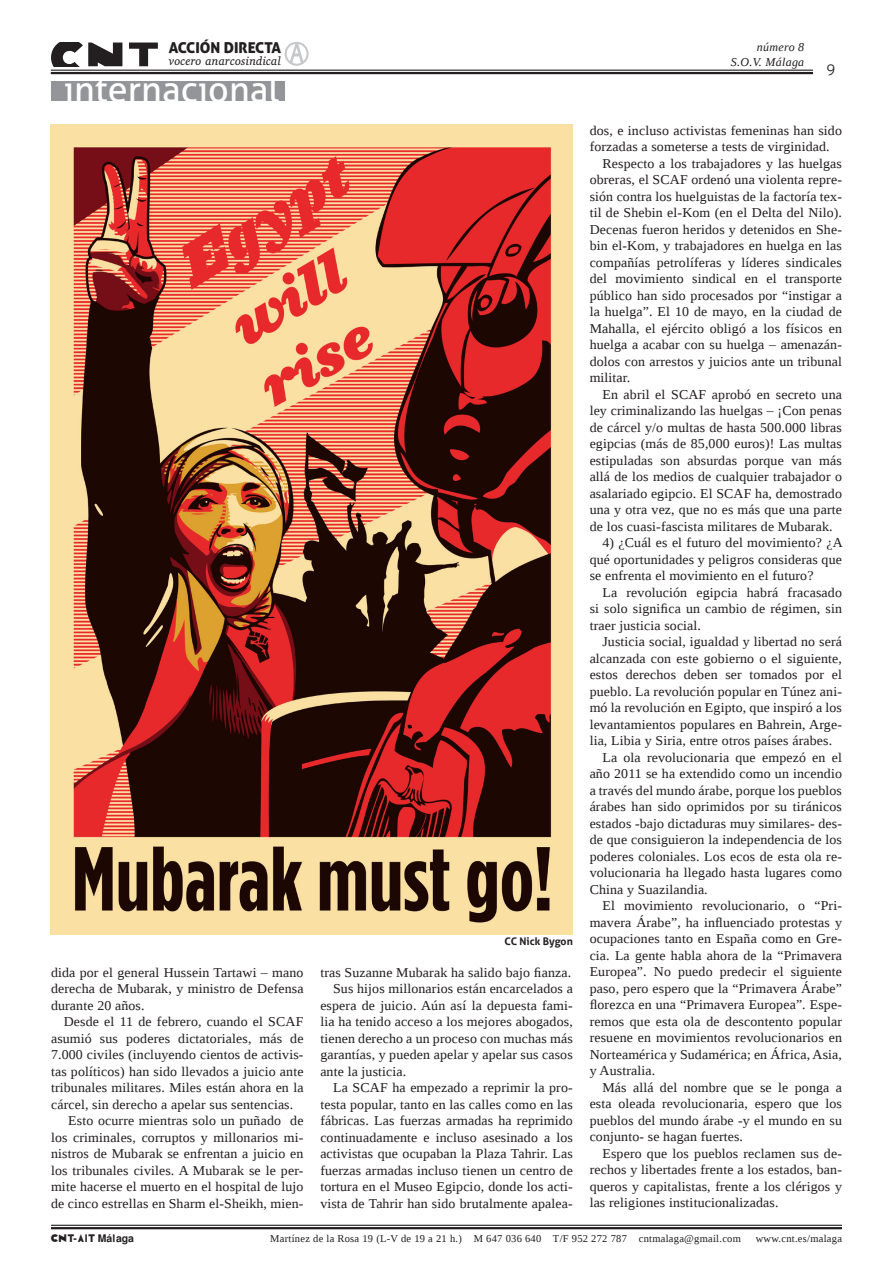
<style>
.page{position:relative;width:893px;height:1263px;background:#fff}
.page>*{position:absolute;margin:0;border:0;box-sizing:border-box;transform-origin:0 0}
.t1{font:36px "Aller";color:#fff}
.t2{font:15px "Aller Display";color:#231f20}
.t3{font:300 15px "Aller";color:#231f20}
.t4{font:13.5px/16.5px "Liberation Serif";letter-spacing:.01em;color:#231f20;text-align:justify}
.t5{font:12px "Apparatus SIL Italic";letter-spacing:.015em;color:#231f20}
.t6{font:italic 12px/15px "Liberation Serif";letter-spacing:.025em;color:#231f20;text-align:right}
.t7{font:10.5px "Liberation Serif";letter-spacing:.025em;color:#231f20}
.t8{font:10.5px "libertaria CNT";letter-spacing:.06em;color:#231f20}
.t9{font:700 10.5px "Aller";color:#231f20}
</style>
<div class="page">
<hr style="left:51px;top:1227px;width:791px;height:2px;background:#231f20">
<hr style="left:51px;top:1225px;width:791px;height:1px;background:#231f20">
<svg style="left:285px;top:42px;width:24px;height:24px"></svg>
<hr style="left:51px;top:72px;width:762px;height:2px;background:#231f20">
<hr style="left:51px;top:70px;width:762px;height:1px;background:#231f20">
<svg style="left:51px;top:43px;width:71px;height:23px"></svg>
<svg style="left:129px;top:43px;width:29px;height:23px"></svg>
<div style="left:51px;top:81px;width:234px;height:19px;background:#939598"></div>
<img style="left:50px;top:125px;width:523px;height:809px">
<p class="t2" style="left:169px;top:38px;width:114px">ACCIÓN DIRECTA</p>
<p class="t5" style="left:169px;top:55px;width:114px">vocero anarcosindical</p>
<h1 class="t1" style="left:64px;top:67px;width:217px">internacional</h1>
<p class="t4" style="left:51px;top:964px;width:254px">dida por el general Hussein Tartawi – mano derecha de Mubarak, y ministro de Defensa durante 20 años.</p>
<p class="t4" style="left:64px;top:1014px;width:241px">Desde el 11 de febrero, cuando el SCAF</p>
<p class="t4" style="left:51px;top:1030px;width:254px">asumió sus poderes dictatoriales, más de</p>
<p class="t4" style="left:51px;top:1047px;width:254px">7.000 civiles (incluyendo cientos de activis-</p>
<p class="t4" style="left:51px;top:1063px;width:254px">tas políticos) han sido llevados a juicio ante</p>
<p class="t4" style="left:51px;top:1080px;width:254px">tribunales militares. Miles están ahora en la</p>
<p class="t4" style="left:51px;top:1096px;width:244px">cárcel, sin derecho a apelar sus sentencias.</p>
<p class="t4" style="left:68px;top:1112px;width:237px">Esto ocurre mientras solo un puñado de</p>
<p class="t4" style="left:51px;top:1129px;width:254px">los criminales, corruptos y millonarios mi-</p>
<p class="t4" style="left:51px;top:1145px;width:254px">nistros de Mubarak se enfrentan a juicio en</p>
<p class="t4" style="left:51px;top:1162px;width:254px">los tribunales civiles. A Mubarak se le per-</p>
<p class="t4" style="left:51px;top:1178px;width:254px">mite hacerse el muerto en el hospital de lujo</p>
<p class="t4" style="left:51px;top:1195px;width:254px">de cinco estrellas en Sharm el-Sheikh, mien-</p>
<p class="t9" style="left:505px;top:935px;width:70px">CC Nick Bygon</p>
<p class="t4" style="left:320px;top:964px;width:252px">tras Suzanne Mubarak ha salido bajo fianza.</p>
<p class="t4" style="left:333px;top:980px;width:241px">Sus hijos millonarios están encarcelados a</p>
<p class="t4" style="left:320px;top:997px;width:254px">espera de juicio. Aún así la depuesta fami-</p>
<p class="t4" style="left:320px;top:1013px;width:254px">lia ha tenido acceso a los mejores abogados,</p>
<p class="t4" style="left:320px;top:1030px;width:254px">tienen derecho a un proceso con muchas más</p>
<p class="t4" style="left:320px;top:1046px;width:254px">garantías, y pueden apelar y apelar sus casos</p>
<p class="t4" style="left:320px;top:1063px;width:88px">ante la justicia.</p>
<p class="t4" style="left:333px;top:1079px;width:241px">La SCAF ha empezado a reprimir la pro-</p>
<p class="t4" style="left:320px;top:1096px;width:254px">testa popular, tanto en las calles como en las</p>
<p class="t4" style="left:320px;top:1112px;width:254px">fábricas. Las fuerzas armadas ha reprimido</p>
<p class="t4" style="left:320px;top:1129px;width:254px">continuadamente e incluso asesinado a los</p>
<p class="t4" style="left:320px;top:1145px;width:254px">activistas que ocupaban la Plaza Tahrir. Las</p>
<p class="t4" style="left:320px;top:1162px;width:254px">fuerzas armadas incluso tienen un centro de</p>
<p class="t4" style="left:320px;top:1178px;width:254px">tortura en el Museo Egipcio, donde los acti-</p>
<p class="t4" style="left:320px;top:1195px;width:254px">vista de Tahrir han sido brutalmente apalea-</p>
<p class="t6" style="left:731px;top:39px;width:75px">número 8<br>S.O.V. Málaga</p>
<p class="t3" style="left:827px;top:60px;width:10px">9</p>
<p class="t4" style="left:590px;top:122px;width:254px">dos, e incluso activistas femeninas han sido</p>
<p class="t4" style="left:590px;top:139px;width:241px">forzadas a someterse a tests de virginidad.</p>
<p class="t4" style="left:602px;top:155px;width:241px">Respecto a los trabajadores y las huelgas</p>
<p class="t4" style="left:590px;top:172px;width:254px">obreras, el SCAF ordenó una violenta repre-</p>
<p class="t4" style="left:590px;top:188px;width:254px">sión contra los huelguistas de la factoría tex-</p>
<p class="t4" style="left:590px;top:205px;width:254px">til de Shebin el-Kom (en el Delta del Nilo).</p>
<p class="t4" style="left:590px;top:221px;width:254px">Decenas fueron heridos y detenidos en She-</p>
<p class="t4" style="left:590px;top:238px;width:254px">bin el-Kom, y trabajadores en huelga en las</p>
<p class="t4" style="left:590px;top:254px;width:254px">compañías petrolíferas y líderes sindicales</p>
<p class="t4" style="left:590px;top:271px;width:254px">del movimiento sindical en el transporte</p>
<p class="t4" style="left:590px;top:287px;width:254px">público han sido procesados por “instigar a</p>
<p class="t4" style="left:590px;top:304px;width:254px">la huelga”. El 10 de mayo, en la ciudad de</p>
<p class="t4" style="left:590px;top:320px;width:254px">Mahalla, el ejército obligó a los físicos en</p>
<p class="t4" style="left:590px;top:337px;width:254px">huelga a acabar con su huelga – amenazán-</p>
<p class="t4" style="left:590px;top:353px;width:254px">dolos con arrestos y juicios ante un tribunal</p>
<p class="t4" style="left:590px;top:370px;width:42px">militar.</p>
<p class="t4" style="left:602px;top:386px;width:241px">En abril el SCAF aprobó en secreto una</p>
<p class="t4" style="left:590px;top:403px;width:254px">ley criminalizando las huelgas – ¡Con penas</p>
<p class="t4" style="left:590px;top:419px;width:254px">de cárcel y/o multas de hasta 500.000 libras</p>
<p class="t4" style="left:590px;top:436px;width:254px">egipcias (más de 85,000 euros)! Las multas</p>
<p class="t4" style="left:590px;top:452px;width:254px">estipuladas son absurdas porque van más</p>
<p class="t4" style="left:590px;top:469px;width:254px">allá de los medios de cualquier trabajador o</p>
<p class="t4" style="left:590px;top:485px;width:254px">asalariado egipcio. El SCAF ha, demostrado</p>
<p class="t4" style="left:590px;top:502px;width:254px">una y otra vez, que no es más que una parte</p>
<p class="t4" style="left:590px;top:518px;width:244px">de los cuasi-fascista militares de Mubarak.</p>
<p class="t4" style="left:590px;top:535px;width:255px;text-indent:13px">4) ¿Cuál es el futuro del movimiento? ¿A qué oportunidades y peligros consideras que se enfrenta el movimiento en el futuro?</p>
<p class="t4" style="left:590px;top:584px;width:254px;text-indent:13px">La revolución egipcia habrá fracasado si solo significa un cambio de régimen, sin traer justicia social.</p>
<p class="t4" style="left:602px;top:634px;width:241px">Justicia social, igualdad y libertad no será</p>
<p class="t4" style="left:590px;top:650px;width:254px">alcanzada con este gobierno o el siguiente,</p>
<p class="t4" style="left:590px;top:666px;width:254px">estos derechos deben ser tomados por el</p>
<p class="t4" style="left:590px;top:683px;width:254px">pueblo. La revolución popular en Túnez ani-</p>
<p class="t4" style="left:590px;top:699px;width:254px">mó la revolución en Egipto, que inspiró a los</p>
<p class="t4" style="left:590px;top:716px;width:254px">levantamientos populares en Bahrein, Arge-</p>
<p class="t4" style="left:590px;top:732px;width:244px">lia, Libia y Siria, entre otros países árabes.</p>
<p class="t4" style="left:602px;top:749px;width:241px">La ola revolucionaria que empezó en el</p>
<p class="t4" style="left:590px;top:765px;width:254px">año 2011 se ha extendido como un incendio</p>
<p class="t4" style="left:590px;top:782px;width:254px">a través del mundo árabe, porque los pueblos</p>
<p class="t4" style="left:590px;top:798px;width:254px">árabes han sido oprimidos por su tiránicos</p>
<p class="t4" style="left:590px;top:815px;width:254px">estados -bajo dictaduras muy similares- des-</p>
<p class="t4" style="left:590px;top:831px;width:254px">de que consiguieron la independencia de los</p>
<p class="t4" style="left:590px;top:848px;width:254px">poderes coloniales. Los ecos de esta ola re-</p>
<p class="t4" style="left:590px;top:864px;width:254px">volucionaria ha llegado hasta lugares como</p>
<p class="t4" style="left:590px;top:881px;width:120px">China y Suazilandia.</p>
<p class="t4" style="left:602px;top:897px;width:241px">El movimiento revolucionario, o “Pri-</p>
<p class="t4" style="left:590px;top:914px;width:254px">mavera Árabe”, ha influenciado protestas y</p>
<p class="t4" style="left:590px;top:930px;width:254px">ocupaciones tanto en España como en Gre-</p>
<p class="t4" style="left:590px;top:947px;width:254px">cia. La gente habla ahora de la “Primavera</p>
<p class="t4" style="left:590px;top:963px;width:254px">Europea”. No puedo predecir el siguiente</p>
<p class="t4" style="left:590px;top:980px;width:254px">paso, pero espero que la “Primavera Árabe”</p>
<p class="t4" style="left:590px;top:996px;width:254px">florezca en una “Primavera Europea”. Espe-</p>
<p class="t4" style="left:590px;top:1013px;width:254px">remos que esta ola de descontento popular</p>
<p class="t4" style="left:590px;top:1029px;width:254px">resuene en movimientos revolucionarios en</p>
<p class="t4" style="left:590px;top:1046px;width:254px">Norteamérica y Sudamérica; en África, Asia,</p>
<p class="t4" style="left:590px;top:1062px;width:67px">y Australia.</p>
<p class="t4" style="left:602px;top:1079px;width:241px">Más allá del nombre que se le ponga a</p>
<p class="t4" style="left:590px;top:1095px;width:254px">esta oleada revolucionaria, espero que los</p>
<p class="t4" style="left:590px;top:1112px;width:254px">pueblos del mundo árabe -y el mundo en su</p>
<p class="t4" style="left:590px;top:1128px;width:155px">conjunto- se hagan fuertes.</p>
<p class="t4" style="left:602px;top:1145px;width:241px">Espero que los pueblos reclamen sus de-</p>
<p class="t4" style="left:590px;top:1161px;width:254px">rechos y libertades frente a los estados, ban-</p>
<p class="t4" style="left:590px;top:1178px;width:254px">queros y capitalistas, frente a los clérigos y</p>
<p class="t4" style="left:590px;top:1194px;width:190px">las religiones institucionalizadas.</p>
<p class="t8" style="left:51px;top:1229px;width:85px">CNT-AIT Málaga</p>
<p class="t7" style="left:270px;top:1231px;width:472px">Martínez de la Rosa 19 (L-V de 19 a 21 h.) M 647 036 640 T/F 952 272 787 cntmalaga@gmail.com</p>
<p class="t7" style="left:756px;top:1231px;width:88px">www.cnt.es/malaga</p>
</div>
